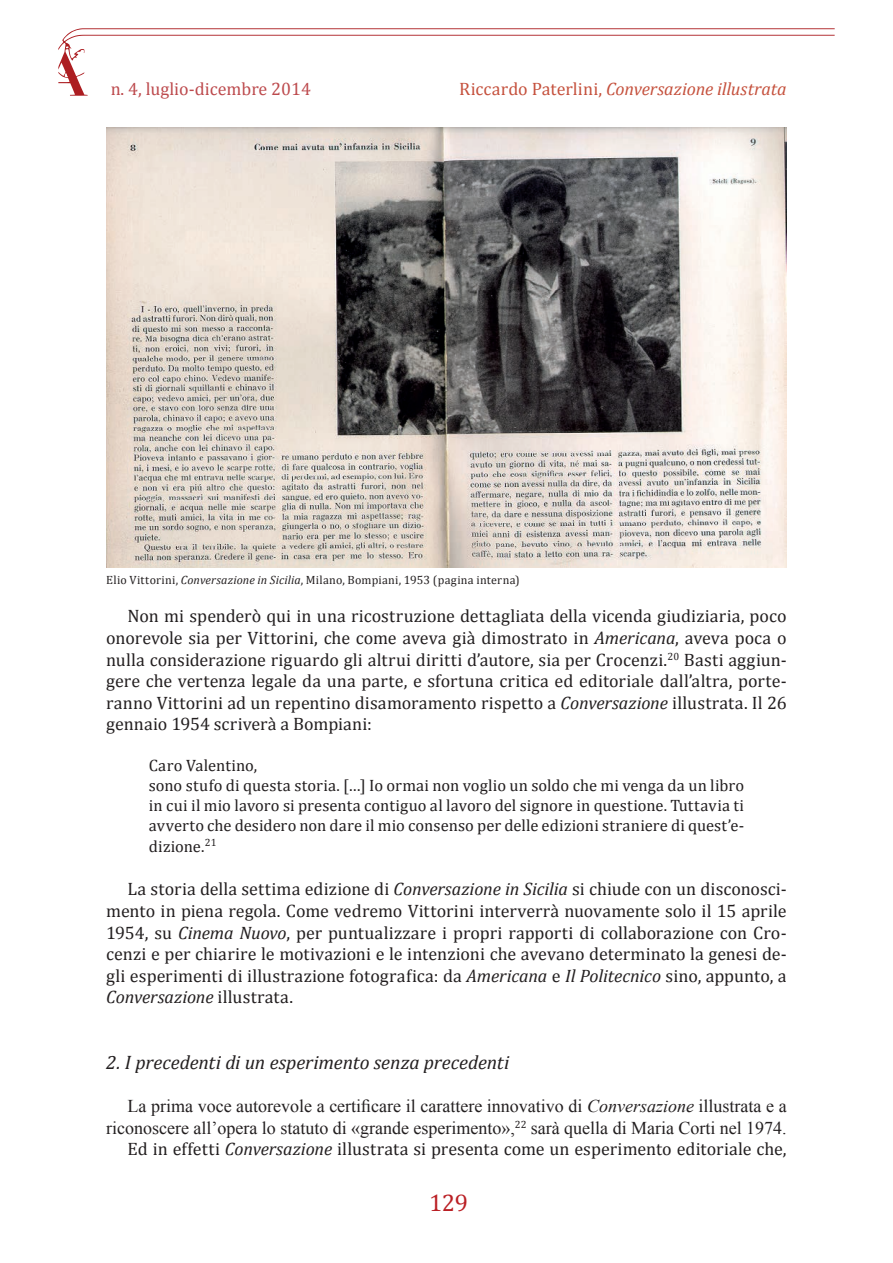
<style>
.page{position:relative;width:893px;height:1263px;background:#fff}
.page>*{position:absolute;margin:0;border:0;box-sizing:border-box;transform-origin:0 0}
.t1{font:24px "Cambria";color:#ba1f24}
.t2{font:italic 19.5px "Cambria";letter-spacing:-.005em;color:#231f20}
.t3{font:18px/21.6px "Cambria";letter-spacing:.005em;color:#231f20;text-align:justify}
.t4{font:18px/21.6px "Times New Roman";color:#231f20;text-align:right}
.t5{font:italic 18px "Cambria";letter-spacing:-.01em;color:#c5513d}
.t6{font:18px "Cambria";color:#ac1d21}
.t7{font:16.5px/19.8px "Cambria";letter-spacing:.005em;color:#231f20}
.t8{font:12px "Cambria";letter-spacing:.02em;color:#231f20}
.s1{font-style:normal}
.s2{font-style:italic}
</style>
<div class="page">
<svg style="left:58px;top:28px;width:777px;height:68px"></svg>
<svg style="left:65px;top:73px;width:3px;height:4px"></svg>
<img style="left:106px;top:128px;width:681px;height:440px">
<p class="t6" style="left:110px;top:78px;width:202px">n. 4, luglio-dicembre 2014</p>
<p class="t5" style="left:459px;top:76px;width:329px"><span class="s1">Riccardo Paterlini,</span> Conversazione illustrata</p>
<p class="t8" style="left:106px;top:573px;width:415px">Elio Vittorini, <span class="s2">Conversazione in Sicilia</span>, Milano, Bompiani, 1953 (pagina interna)</p>
<p class="t3" style="left:106px;top:605px;width:682px;text-indent:21px">Non mi spenderò qui in una ricostruzione dettagliata della vicenda giudiziaria, poco onorevole sia per Vittorini, che come aveva già dimostrato in <span class="s2">Americana</span>, aveva poca o nulla considerazione riguardo gli altrui diritti d’autore, sia per Crocenzi.<sup>20</sup> Basti aggiun&shy;gere che vertenza legale da una parte, e sfortuna critica ed editoriale dall’altra, porte&shy;ranno Vittorini ad un repentino disamoramento rispetto a <span class="s2">Conversazione</span> illustrata. Il 26 gennaio 1954 scriverà a Bompiani:</p>
<p class="t7" style="left:149px;top:756px;width:597px">Caro Valentino,<br>sono stufo di questa storia. […] Io ormai non voglio un soldo che mi venga da un libro in cui il mio lavoro si presenta contiguo al lavoro del signore in questione. Tuttavia ti avverto che desidero non dare il mio consenso per delle edizioni straniere di quest’e-</p>
<p class="t7" style="left:149px;top:837px;width:69px">dizione.<sup>21</sup></p>
<p class="t3" style="left:106px;top:878px;width:682px;text-indent:21px">La storia della settima edizione di <span class="s2">Conversazione in Sicilia</span> si chiude con un disconosci&shy;mento in piena regola. Come vedremo Vittorini interverrà nuovamente solo il 15 aprile 1954, su <span class="s2">Cinema Nuovo</span>, per puntualizzare i propri rapporti di collaborazione con Cro&shy;cenzi e per chiarire le motivazioni e le intenzioni che avevano determinato la genesi de&shy;gli esperimenti di illustrazione fotografica: da <span class="s2">Americana</span> e <span class="s2">Il Politecnico</span> sino, appunto, a <span class="s2">Conversazione</span> illustrata.</p>
<p class="t2" style="left:106px;top:1049px;width:405px">2. I precedenti di un esperimento senza precedenti</p>
<p class="t4" style="left:106px;top:1095px;width:682px">La prima voce autorevole a certificare il carattere innovativo di <span class="s2">Conversazione</span> illustrata e a riconoscere all’opera lo statuto di «grande esperimento»,<sup>22</sup> sarà quella di Maria Corti nel 1974.</p>
<p class="t3" style="left:128px;top:1138px;width:661px">Ed in effetti <span class="s2">Conversazione</span> illustrata si presenta come un esperimento editoriale che,</p>
<h1 class="t1" style="left:429px;top:1188px;width:41px">129</h1>
</div>
